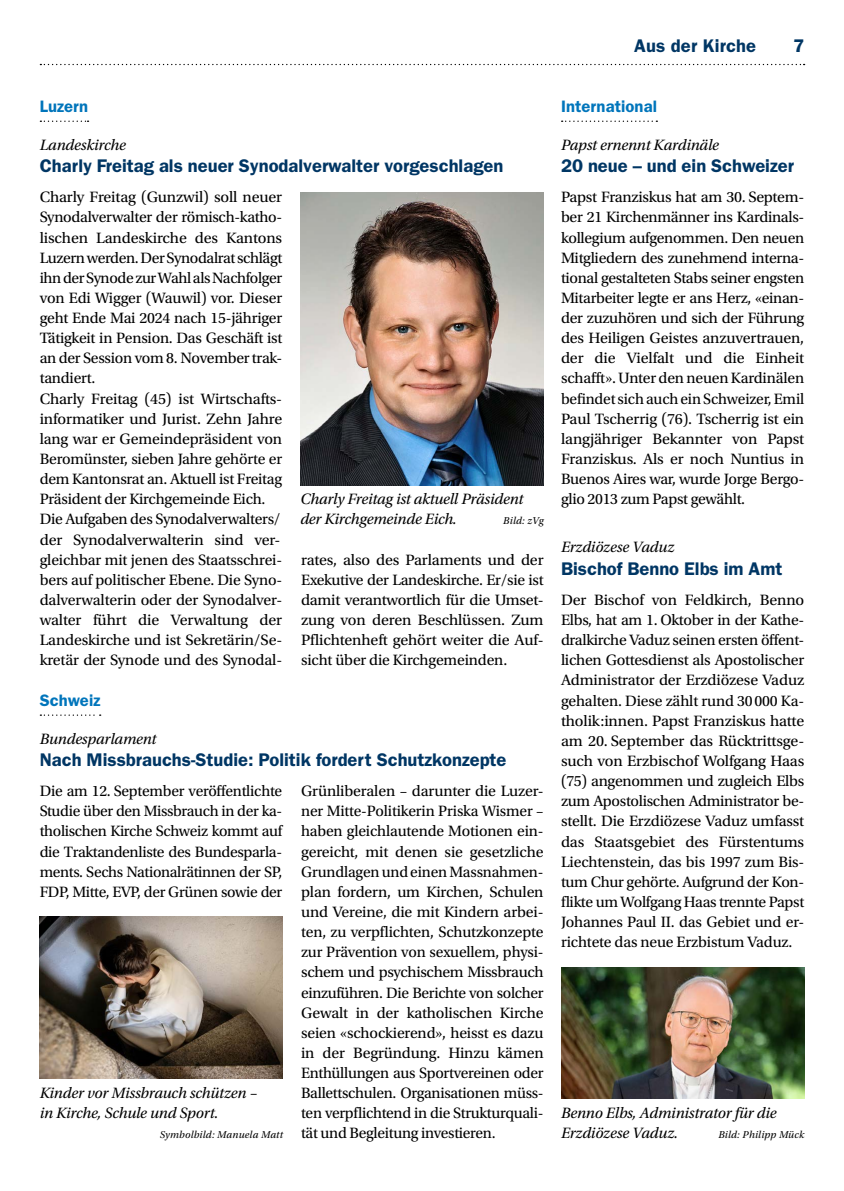
<style>
.page{position:relative;width:844px;height:1191px;background:#fff}
.page>*{position:absolute;margin:0;border:0;box-sizing:border-box;transform-origin:0 0}
.t1{font:600 18.38px "ITC Franklin Gothic Std";color:#003664}
.t2{font:600 16.62px "ITC Franklin Gothic Std";letter-spacing:.005em;color:#0075bb}
.t3{font:15.75px/20.1px "Utopia Std";letter-spacing:-.015em;color:#000}
.t4{font:italic 15.75px/20.1px "Utopia Std";letter-spacing:-.01em;color:#000}
.t5{font:italic 10.5px "Utopia Std";letter-spacing:.02em;color:#000}
</style>
<div class="page">
<svg style="left:40px;top:121px;width:48px;height:1px"></svg>
<svg style="left:561px;top:121px;width:96px;height:1px"></svg>
<img style="left:300px;top:192px;width:243px;height:293px">
<svg style="left:40px;top:714px;width:61px;height:2px"></svg>
<img style="left:561px;top:967px;width:243px;height:131px">
<img style="left:40px;top:917px;width:243px;height:161px">
<svg style="left:40px;top:64px;width:764px;height:1px"></svg>
<p class="t1" style="left:634px;top:35px;width:123px">Aus der Kirche</p>
<p class="t1" style="left:793px;top:35px;width:13px">7</p>
<p class="t2" style="left:40px;top:96px;width:50px">Luzern</p>
<p class="t2" style="left:561px;top:96px;width:98px">International</p>
<p class="t4" style="left:561px;top:135px;width:159px">Papst ernennt Kardinäle</p>
<p class="t1" style="left:561px;top:155px;width:234px">20 neue – und ein Schweizer</p>
<p class="t3" style="left:561px;top:187px;width:245px">Papst Franziskus hat am 30. Septem&shy;ber 21 Kirchenmänner ins Kardinals&shy;kollegium aufgenommen. Den neuen Mitgliedern des zunehmend interna&shy;tional gestalteten Stabs seiner engsten Mitarbeiter legte er ans Herz, «einan&shy;der zuzuhören und sich der Führung des Heiligen Geistes anzuvertrauen, der die Vielfalt und die Einheit schafft». Unter den neuen Kardinälen befindet sich auch ein Schweizer, Emil Paul Tscherrig (76). Tscherrig ist ein langjähriger Bekannter von Papst Franziskus. Als er noch Nuntius in Buenos Aires war, wurde Jorge Bergo&shy;glio 2013 zum Papst gewählt.</p>
<p class="t4" style="left:40px;top:135px;width:88px">Landeskirche</p>
<p class="t1" style="left:40px;top:155px;width:465px">Charly Freitag als neuer Synodalverwalter vorgeschlagen</p>
<p class="t3" style="left:40px;top:187px;width:244px">Charly Freitag (Gunzwil) soll neuer Synodalverwalter der römisch-katho&shy;lischen Landeskirche des Kantons Luzern werden. Der Synodalrat schlägt ihn der Synode zur Wahl als Nachfolger von Edi Wigger (Wauwil) vor. Dieser geht Ende Mai 2024 nach 15-jähriger Tätigkeit in Pension. Das Geschäft ist an der Session vom 8. November trak&shy;tandiert.<br>Charly Freitag (45) ist Wirtschafts&shy;informatiker und Jurist. Zehn Jahre lang war er Gemeindepräsident von Beromünster, sieben Jahre gehörte er dem Kantonsrat an. Aktuell ist Freitag Präsident der Kirchgemeinde Eich.<br>Die Aufgaben des Synodalverwalters/ der Synodalverwalterin sind ver&shy;gleichbar mit jenen des Staatsschrei&shy;bers auf politischer Ebene. Die Syno&shy;dalverwalterin oder der Synodalver&shy;walter führt die Verwaltung der Landeskirche und ist Sekretärin/Se&shy;kretär der Synode und des Synodal-</p>
<p class="t4" style="left:300px;top:489px;width:224px">Charly Freitag ist aktuell Präsident der Kirchgemeinde Eich.</p>
<p class="t5" style="left:503px;top:515px;width:42px">Bild: zVg</p>
<p class="t4" style="left:561px;top:537px;width:115px">Erzdiözese Vaduz</p>
<p class="t1" style="left:561px;top:557px;width:223px">Bischof Benno Elbs im Amt</p>
<p class="t3" style="left:561px;top:590px;width:245px">Der Bischof von Feldkirch, Benno Elbs, hat am 1. Oktober in der Kathe&shy;dralkirche Vaduz seinen ersten öffent&shy;lichen Gottesdienst als Apostolischer Administrator der Erzdiözese Vaduz gehalten. Diese zählt rund 30000 Ka&shy;tholik:innen. Papst Franziskus hatte am 20. September das Rücktrittsge&shy;such von Erzbischof Wolfgang Haas (75) angenommen und zugleich Elbs zum Apostolischen Administrator be&shy;stellt. Die Erzdiözese Vaduz umfasst das Staatsgebiet des Fürstentums Liechtenstein, das bis 1997 zum Bis&shy;tum Chur gehörte. Aufgrund der Kon&shy;flikte um Wolfgang Haas trennte Papst Johannes Paul II. das Gebiet und er&shy;richtete das neue Erzbistum Vaduz.</p>
<p class="t3" style="left:301px;top:550px;width:244px;text-align:justify">rates, also des Parlaments und der Exekutive der Landeskirche. Er/sie ist damit verantwortlich für die Umset&shy;zung von deren Beschlüssen. Zum Pflichtenheft gehört weiter die Auf&shy;sicht über die Kirchgemeinden.</p>
<p class="t2" style="left:40px;top:690px;width:62px">Schweiz</p>
<p class="t4" style="left:40px;top:729px;width:118px">Bundesparlament</p>
<p class="t1" style="left:40px;top:749px;width:468px">Nach Missbrauchs-Studie: Politik fordert Schutzkonzepte</p>
<p class="t3" style="left:40px;top:781px;width:244px;text-align:justify">Die am 12. September veröffentlichte Studie über den Missbrauch in der ka&shy;tholischen Kirche Schweiz kommt auf die Traktandenliste des Bundesparla&shy;ments. Sechs Nationalrätinnen der SP, FDP, Mitte, EVP, der Grünen sowie der</p>
<p class="t3" style="left:301px;top:781px;width:244px;text-align:justify">Grünliberalen – darunter die Luzer&shy;ner Mitte-Politikerin Priska Wismer – haben gleichlautende Motionen ein&shy;gereicht, mit denen sie gesetzliche Grundlagen und einen Massnahmen&shy;plan fordern, um Kirchen, Schulen und Vereine, die mit Kindern arbei&shy;ten, zu verpflichten, Schutzkonzepte zur Prävention von sexuellem, physi&shy;schem und psychischem Missbrauch einzuführen. Die Berichte von solcher Gewalt in der katholischen Kirche seien «schockierend», heisst es dazu in der Begründung. Hinzu kämen Enthüllungen aus Sportvereinen oder Ballettschulen. Organisationen müss&shy;ten verpflichtend in die Strukturquali&shy;tät und Begleitung investieren.</p>
<p class="t4" style="left:40px;top:1083px;width:219px">Kinder vor Missbrauch schützen – in Kirche, Schule und Sport.</p>
<p class="t5" style="left:160px;top:1129px;width:125px">Symbolbild: Manuela Matt</p>
<p class="t4" style="left:561px;top:1103px;width:217px">Benno Elbs, Administrator für die<br>Erzdiözese Vaduz.</p>
<p class="t5" style="left:718px;top:1129px;width:87px">Bild: Philipp Mück</p>
</div>
